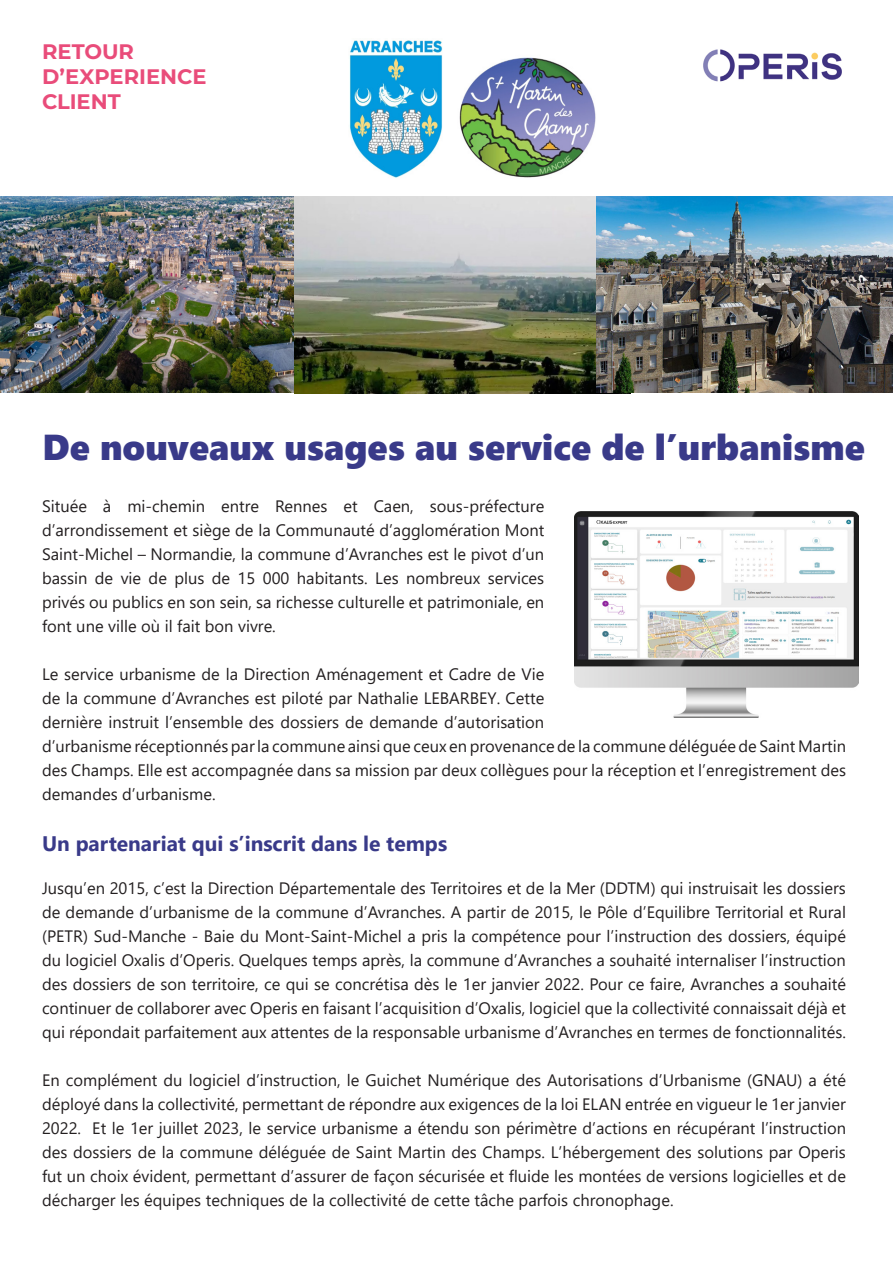
<style>
.page{position:relative;width:893px;height:1263px;background:#fff}
.page>*{position:absolute;margin:0;border:0;box-sizing:border-box;transform-origin:0 0}
.t1{font:36px "Segoe UI Black";color:#393a89}
.t2{font:700 21px "Segoe UI";color:#393a89}
.t3{font:700 21px "Montserrat";color:#e94c7a}
.t4{font:16.5px/24px "Segoe UI";color:#231f20;text-align:justify}
</style>
<div class="page">
<img style="left:0;top:197px;width:294px;height:196px">
<img style="left:294px;top:197px;width:302px;height:196px">
<img style="left:703px;top:49px;width:139px;height:33px">
<img style="left:596px;top:197px;width:297px;height:196px">
<img style="left:574px;top:511px;width:285px;height:206px">
<img style="left:349px;top:40px;width:247px;height:138px">
<p class="t3" style="left:42px;top:36px;width:94px">RETOUR</p>
<p class="t3" style="left:42px;top:61px;width:166px">D’EXPERIENCE</p>
<p class="t3" style="left:42px;top:86px;width:80px">CLIENT</p>
<p class="t1" style="left:43px;top:421px;width:824px">De nouveaux usages au service de l’urbanisme</p>
<p class="t4" style="left:42px;top:492px;width:504px">Située à mi-chemin entre Rennes et Caen, sous-préfecture d’arrondissement et siège de la Communauté d’agglomération Mont Saint-Michel – Normandie, la commune d’Avranches est le pivot d’un bassin de vie de plus de 15 000 habitants. Les nombreux services privés ou publics en son sein, sa richesse culturelle et patrimoniale, en font une ville où il fait bon vivre.</p>
<p class="t4" style="left:42px;top:660px;width:805px;text-align:left">Le service urbanisme de la Direction Aménagement et Cadre de Vie<br>de la commune d’Avranches est piloté par Nathalie LEBARBEY. Cette<br>dernière instruit l’ensemble des dossiers de demande d’autorisation<br>d’urbanisme réceptionnés par la commune ainsi que ceux en provenance de la commune déléguée de Saint Martin des Champs. Elle est accompagnée dans sa mission par deux collègues pour la réception et l’enregistrement des demandes d’urbanisme.</p>
<p class="t2" style="left:42px;top:824px;width:407px">Un partenariat qui s’inscrit dans le temps</p>
<p class="t4" style="left:42px;top:874px;width:805px">Jusqu’en 2015, c’est la Direction Départementale des Territoires et de la Mer (DDTM) qui instruisait les dossiers de demande d’urbanisme de la commune d’Avranches. A partir de 2015, le Pôle d’Equilibre Territorial et Rural (PETR) Sud-Manche - Baie du Mont-Saint-Michel a pris la compétence pour l’instruction des dossiers, équipé du logiciel Oxalis d’Operis. Quelques temps après, la commune d’Avranches a souhaité internaliser l’instruction des dossiers de son territoire, ce qui se concrétisa dès le 1er janvier 2022. Pour ce faire, Avranches a souhaité continuer de collaborer avec Operis en faisant l’acquisition d’Oxalis, logiciel que la collectivité connaissait déjà et qui répondait parfaitement aux attentes de la responsable urbanisme d’Avranches en termes de fonctionnalités.</p>
<p class="t4" style="left:42px;top:1066px;width:805px">En complément du logiciel d’instruction, le Guichet Numérique des Autorisations d’Urbanisme (GNAU) a été déployé dans la collectivité, permettant de répondre aux exigences de la loi ELAN entrée en vigueur le 1er janvier 2022. Et le 1er juillet 2023, le service urbanisme a étendu son périmètre d’actions en récupérant l’instruction des dossiers de la commune déléguée de Saint Martin des Champs. L’hébergement des solutions par Operis fut un choix évident, permettant d’assurer de façon sécurisée et fluide les montées de versions logicielles et de décharger les équipes techniques de la collectivité de cette tâche parfois chronophage.</p>
</div>
